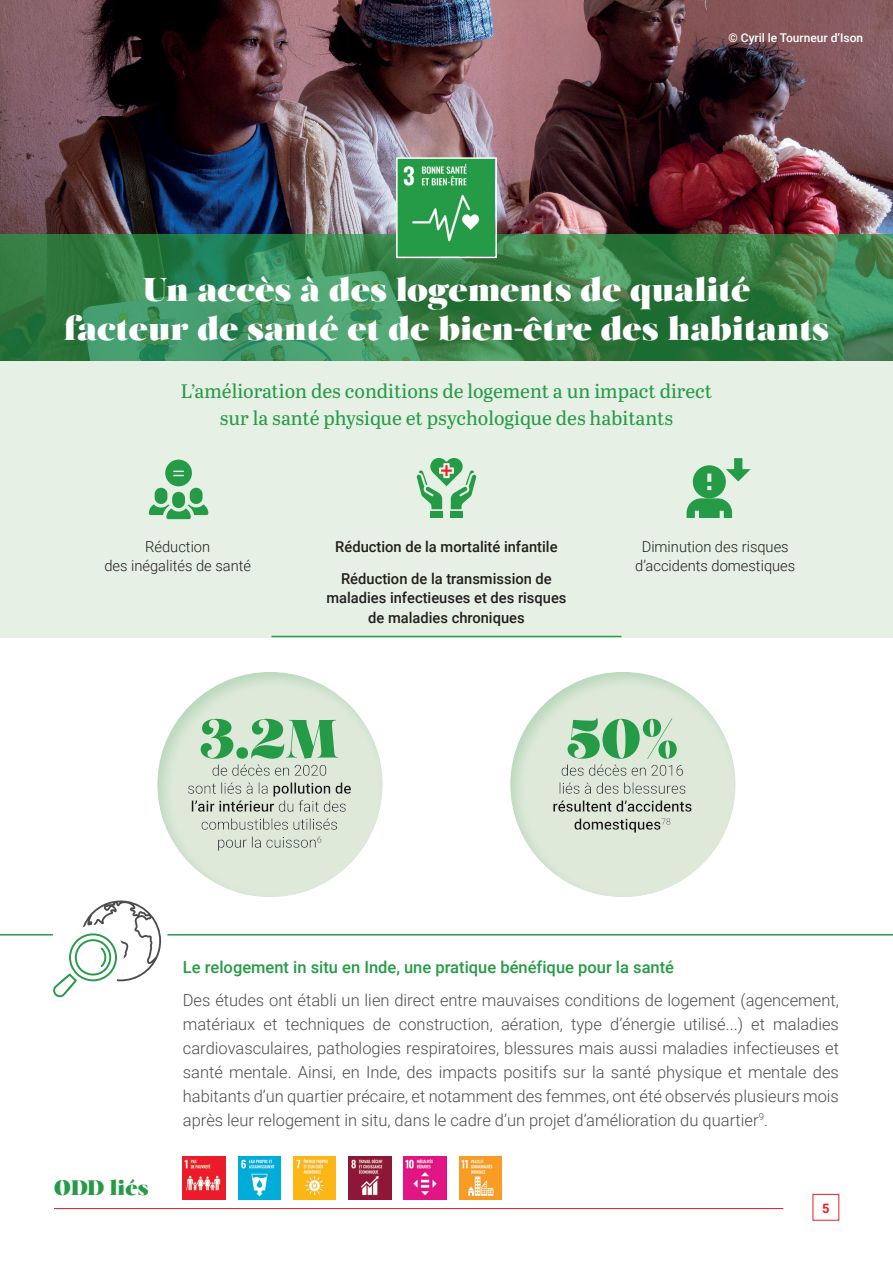
<style>
.page{position:relative;width:893px;height:1263px;background:#fff}
.page>*{position:absolute;margin:0;border:0;box-sizing:border-box;transform-origin:0 0}
.t1{font:54px "Salome";color:#269b47}
.t2{font:33px/39px "Salome";color:#fff;text-align:center}
.t3{font:21px "Salome";color:#269b47}
.t4{font:19.5px/27px "Abril Text";color:#269b47;text-align:center}
.t5{font:300 16.5px/24px "Roboto";color:#4b4c4d;text-align:justify}
.t6{font:500 16.5px "Roboto";color:#269b47}
.t7{font:500 15px/32.2px "Roboto";color:#231f20;text-align:center}
.t8{font:300 15px/19.5px "Roboto";color:#231f20;text-align:center}
.t9{font:700 12.9px "Roboto";color:#ee1d23}
.t10{font:500 12px "Roboto";color:#fff}
.s1{font-family:"Roboto"}
</style>
<div class="page">
<img style="left:0;top:0;width:893px;height:234px">
<svg style="left:0;top:234px;width:893px;height:127px;background:#38844e"></svg>
<div style="left:0;top:361px;width:893px;height:277px;background:#e7f0e5"></div>
<hr style="left:0;top:934px;width:893px;height:1px;background:#269b47">
<hr style="left:272px;top:636px;width:349px;height:1px;background:#269b47">
<div style="left:165px;top:460px;width:27px;height:26px;background:#269b47;border-radius:50%"></div>
<div style="left:172px;top:492px;width:13px;height:16px;background:#269b47;border-radius:6px"></div>
<div style="left:190px;top:488px;width:13px;height:16px;background:#269b47;border-radius:6px"></div>
<svg style="left:149px;top:504px;width:59px;height:15px"></svg>
<div style="left:155px;top:488px;width:12px;height:16px;background:#269b47;border-radius:6px"></div>
<svg style="left:174px;top:471px;width:9px;height:5px"></svg>
<svg style="left:687px;top:458px;width:64px;height:60px"></svg>
<div style="left:450px;top:511px;width:13px;height:7px;background:#269b47"></div>
<div style="left:430px;top:511px;width:13px;height:7px;background:#269b47"></div>
<svg style="left:417px;top:458px;width:59px;height:51px"></svg>
<hr style="left:54px;top:1208px;width:729px;height:1px;background:#ee1d23">
<div style="left:74px;top:888px;width:93px;height:93px;background:#fff;border-radius:50%"></div>
<svg style="left:53px;top:900px;width:108px;height:97px"></svg>
<img style="left:459px;top:1157px;width:43px;height:42px">
<img style="left:349px;top:1157px;width:42px;height:42px">
<img style="left:293px;top:1157px;width:43px;height:42px">
<img style="left:238px;top:1157px;width:43px;height:42px">
<img style="left:399px;top:160px;width:95px;height:95px">
<div style="left:396px;top:157px;width:101px;height:101px;border:2px solid #fff"></div>
<img style="left:183px;top:1157px;width:42px;height:42px">
<img style="left:404px;top:1157px;width:42px;height:42px">
<div style="left:156px;top:670px;width:264px;height:230px;background:#269b47;opacity:.2"></div>
<div style="left:510px;top:671px;width:250px;height:228px;background:#269b47;opacity:.2"></div>
<p class="t10" style="left:728px;top:30px;width:136px">© Cyril le Tourneur d’Ison</p>
<h2 class="t2" style="left:64px;top:270px;width:767px">Un accès à des logements de qualité<br>facteur de santé et de bien<span class="s1">-</span>être des habitants</h2>
<p class="t4" style="left:181px;top:377px;width:533px">L’amélioration des conditions de logement a un impact direct sur la santé physique et psychologique des habitants</p>
<p class="t8" style="left:104px;top:536px;width:148px">Réduction<br>des inégalités de santé</p>
<p class="t7" style="left:335px;top:529px;width:224px">Réduction de la mortalité infantile<br>Réduction de la transmission de</p>
<p class="t7" style="left:326px;top:588px;width:242px;line-height:19.5px">maladies infectieuses et des risques de maladies chroniques</p>
<p class="t8" style="left:635px;top:536px;width:162px">Diminution des risques d’accidents domestiques</p>
<h1 class="t1" style="left:200px;top:703px;width:141px">3.2M</h1>
<h1 class="t1" style="left:566px;top:703px;width:114px">50%</h1>
<p class="t3" style="left:54px;top:1174px;width:96px">ODD liés</p>
<p class="t6" style="left:183px;top:956px;width:493px">Le relogement in situ en Inde, une pratique bénéfique pour la santé</p>
<p class="t5" style="left:183px;top:987px;width:658px">Des études ont établi un lien direct entre mauvaises conditions de logement (agencement, matériaux et techniques de construction, aération, type d’énergie utilisé...) et maladies cardiovasculaires, pathologies respiratoires, blessures mais aussi maladies infectieuses et santé mentale. Ainsi, en Inde, des impacts positifs sur la santé physique et mentale des habitants d’un quartier précaire, et notamment des femmes, ont été observés plusieurs mois après leur relogement in situ, dans le cadre d’un projet d’amélioration du quartier<sup>9</sup>.</p>
<p class="t9" style="left:822px;top:1199px;width:9px">5</p>
</div>
